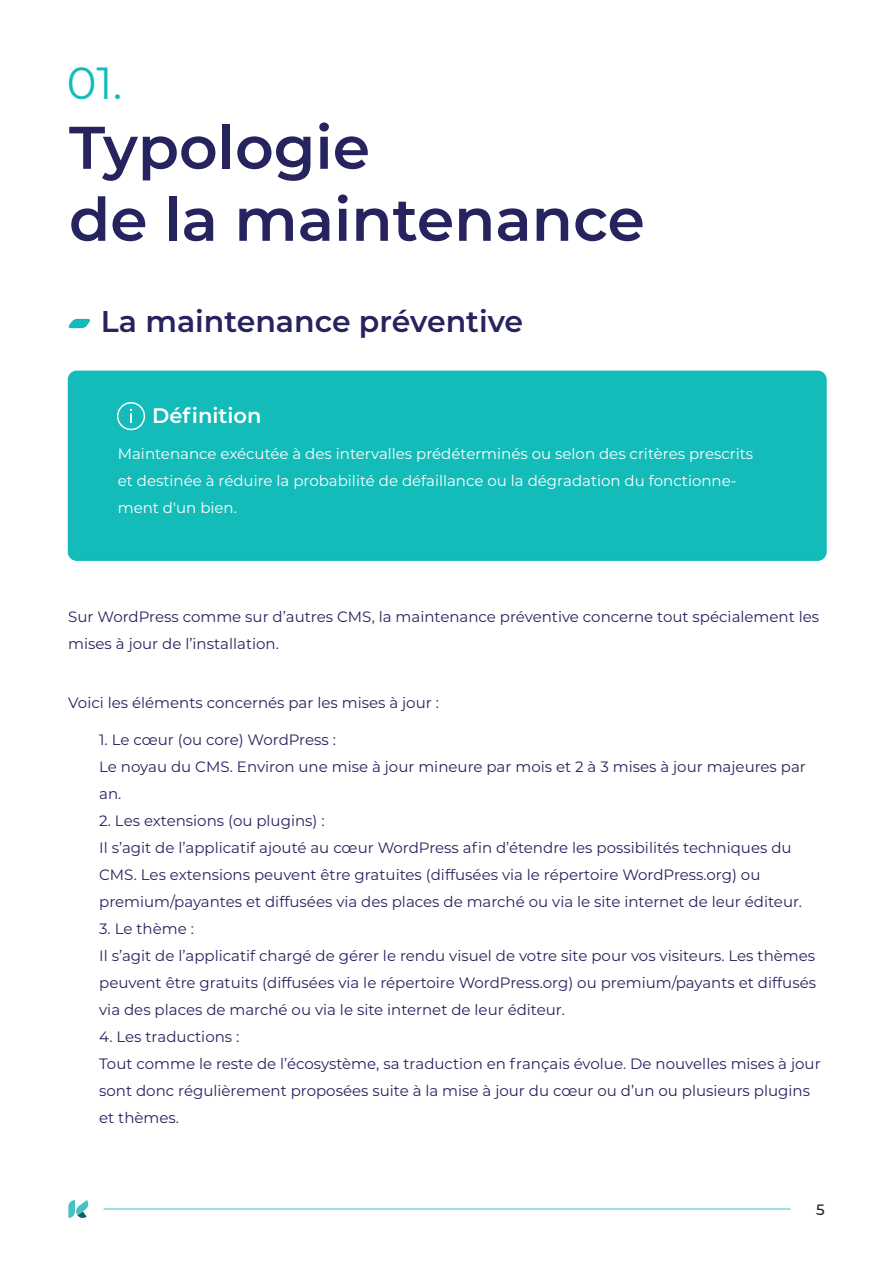
<style>
.page{position:relative;width:893px;height:1263px;background:#fff}
.page>*{position:absolute;margin:0;border:0;box-sizing:border-box;transform-origin:0 0}
.t1{font:600 60px/72px "Montserrat";color:#27235f}
.t2{font:45px "Montserrat";color:#13bbb9}
.t3{font:600 30px "Montserrat";color:#27235f}
.t4{font:600 21px "Montserrat";color:#fff}
.t5{font:15px/27px "Montserrat";color:#27235f}
.t6{font:15px/27px "Montserrat";color:#fff}
.t7{font:500 15px "Montserrat";color:#231f20}
</style>
<div class="page">
<div style="left:68px;top:371px;width:758px;height:189px;background:#13bbb9;border-radius:9px"></div>
<div style="left:68px;top:371px;width:759px;height:190px;border:1px solid #10bab9;border-radius:9px"></div>
<svg style="left:69px;top:319px;width:21px;height:9px"></svg>
<svg style="left:117px;top:402px;width:28px;height:28px"></svg>
<hr style="left:104px;top:1208px;width:687px;height:1px;background:#43c1c4">
<svg style="left:68px;top:1200px;width:21px;height:18px"></svg>
<h2 class="t2" style="left:67px;top:52px;width:57px">01.</h2>
<h1 class="t1" style="left:69px;top:109px;width:577px">Typologie<br>de la maintenance</h1>
<h3 class="t3" style="left:101px;top:300px;width:424px">La maintenance préventive</h3>
<h3 class="t4" style="left:152px;top:400px;width:111px">Définition</h3>
<p class="t6" style="left:118px;top:440px;width:637px">Maintenance exécutée à des intervalles prédéterminés ou selon des critères prescrits et destinée à réduire la probabilité de défaillance ou la dégradation du fonctionne&shy;ment d'un bien.</p>
<p class="t5" style="left:68px;top:602px;width:752px">Sur WordPress comme sur d’autres CMS, la maintenance préventive concerne tout spécialement les mises à jour de l’installation.</p>
<p class="t5" style="left:68px;top:688px;width:372px">Voici les éléments concernés par les mises à jour :</p>
<p class="t5" style="left:99px;top:725px;width:708px">1. Le cœur (ou core) WordPress :<br>Le noyau du CMS. Environ une mise à jour mineure par mois et 2 à 3 mises à jour majeures par an.</p>
<p class="t5" style="left:99px;top:806px;width:704px">2. Les extensions (ou plugins) :<br>Il s’agit de l’applicatif ajouté au cœur WordPress afin d’étendre les possibilités techniques du CMS. Les extensions peuvent être gratuites (diffusées via le répertoire WordPress.org) ou premium/payantes et diffusées via des places de marché ou via le site internet de leur éditeur.</p>
<p class="t5" style="left:99px;top:914px;width:718px">3. Le thème :<br>Il s’agit de l’applicatif chargé de gérer le rendu visuel de votre site pour vos visiteurs. Les thèmes peuvent être gratuits (diffusées via le répertoire WordPress.org) ou premium/payants et diffusés via des places de marché ou via le site internet de leur éditeur.</p>
<p class="t5" style="left:99px;top:1022px;width:723px">4. Les traductions :<br>Tout comme le reste de l’écosystème, sa traduction en français évolue. De nouvelles mises à jour sont donc régulièrement proposées suite à la mise à jour du cœur ou d’un ou plusieurs plugins et thèmes.</p>
<p class="t7" style="left:816px;top:1199px;width:10px">5</p>
</div>
